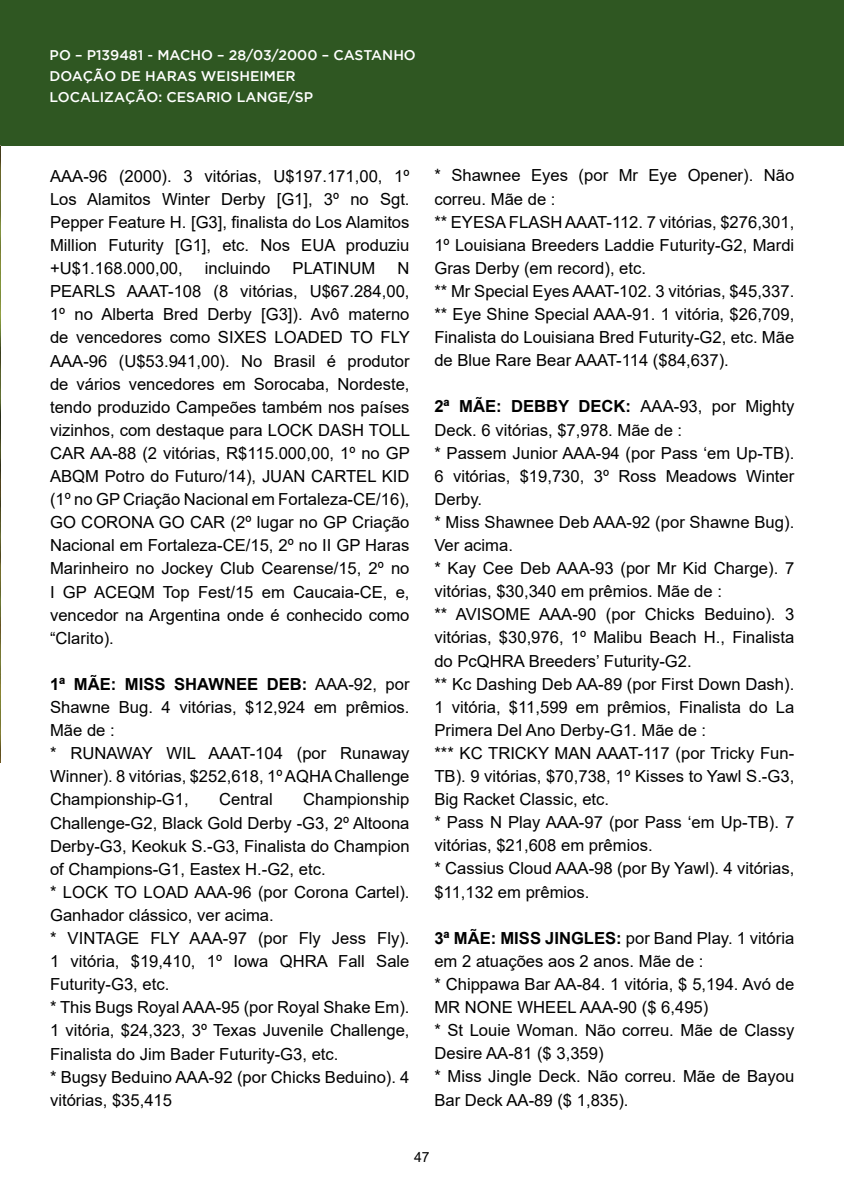
<style>
.page{position:relative;width:844px;height:1191px;background:#fff}
.page>*{position:absolute;margin:0;border:0;box-sizing:border-box;transform-origin:0 0}
.t1{font:16.62px/23.1px "Arial";color:#000}
.t2{font:500 14px/21px "Gotham";color:#fff}
.t3{font:14px "Arial";color:#000}
.s1{font-weight:700}
</style>
<div class="page">
<div style="left:0;top:0;width:843px;height:146px;background:#2f5722"></div>
<img style="left:0;top:146px;width:1px;height:616px">
<p class="t2" style="left:50px;top:44px;width:367px">PO – P139481 - MACHO – 28/03/2000 – CASTANHO<br>DOAÇÃO DE HARAS WEISHEIMER<br>LOCALIZAÇÃO: CESARIO LANGE/SP</p>
<p class="t1" style="left:50px;top:164px;width:361px;text-align:justify">AAA-96 (2000). 3 vitórias, U$197.171,00, 1º Los Alamitos Winter Derby [G1], 3º no Sgt.<br>Pepper Feature H. [G3], finalista do Los Alamitos Million Futurity [G1], etc. Nos EUA produziu +U$1.168.000,00,</p>
<p class="t1" style="left:50px;top:257px;width:361px;text-align:justify;text-indent:347px">N PEARLS AAAT-108 (8 vitórias, U$67.284,00, 1º no Alberta Bred Derby [G3]). Avô materno de vencedores como SIXES LOADED TO FLY AAA-96 (U$53.941,00). No Brasil é produtor de vários vencedores em Sorocaba, Nordeste, tendo produzido Campeões também nos países vizinhos, com destaque para LOCK DASH TOLL CAR AA-88 (2 vitórias, R$115.000,00, 1º no GP ABQM Potro do Futuro/14), JUAN CARTEL KID (1º no GP Criação Nacional em Fortaleza-CE/16), GO CORONA GO CAR (2º lugar no GP Criação Nacional em Fortaleza-CE/15, 2º no II GP Haras Marinheiro no Jockey Club Cearense/15, 2º no I GP ACEQM Top Fest/15 em Caucaia-CE, e, vencedor na Argentina onde é conhecido como “Clarito).</p>
<p class="t1" style="left:50px;top:672px;width:361px"><span class="s1">1ª MÃE: MISS SHAWNEE DEB:</span> AAA-92, por<br>Shawne Bug. 4 vitórias, $12,924 em prêmios.<br>Mãe de :<br>* RUNAWAY WIL AAAT-104 (por Runaway<br>Winner). 8 vitórias, $252,618, 1º AQHA Challenge<br>Championship-G1,</p>
<p class="t1" style="left:205px;top:257px;width:67px">incluindo</p>
<p class="t1" style="left:292px;top:257px;width:84px">PLATINUM</p>
<p class="t1" style="left:50px;top:788px;width:361px;text-indent:253px">Championship Challenge-G2, Black Gold Derby -G3, 2º Altoona Derby-G3, Keokuk S.-G3, Finalista do Champion of Champions-G1, Eastex H.-G2, etc.<br>* LOCK TO LOAD AAA-96 (por Corona Cartel).<br>Ganhador clássico, ver acima.<br>* VINTAGE FLY AAA-97 (por Fly Jess Fly).<br>1 vitória, $19,410, 1º Iowa QHRA Fall Sale Futurity-G3, etc.<br>* This Bugs Royal AAA-95 (por Royal Shake Em).<br>1 vitória, $24,323, 3º Texas Juvenile Challenge, Finalista do Jim Bader Futurity-G3, etc.<br>* Bugsy Beduino AAA-92 (por Chicks Beduino). 4 vitórias, $35,415</p>
<p class="t1" style="left:219px;top:788px;width:55px">Central</p>
<p class="t1" style="left:434px;top:164px;width:361px">* Shawnee Eyes (por Mr Eye Opener). Não correu. Mãe de :<br>** EYESA FLASH AAAT-112. 7 vitórias, $276,301, 1º Louisiana Breeders Laddie Futurity-G2, Mardi Gras Derby (em record), etc.<br>** Mr Special Eyes AAAT-102. 3 vitórias, $45,337. ** Eye Shine Special AAA-91. 1 vitória, $26,709, Finalista do Louisiana Bred Futurity-G2, etc. Mãe de Blue Rare Bear AAAT-114 ($84,637).</p>
<p class="t1" style="left:434px;top:395px;width:361px"><span class="s1">2ª MÃE: DEBBY DECK:</span> AAA-93, por Mighty Deck. 6 vitórias, $7,978. Mãe de :<br>* Passem Junior AAA-94 (por Pass ‘em Up-TB).<br>6 vitórias, $19,730, 3º Ross Meadows Winter Derby.<br>* Miss Shawnee Deb AAA-92 (por Shawne Bug).<br>Ver acima.<br>* Kay Cee Deb AAA-93 (por Mr Kid Charge). 7 vitórias, $30,340 em prêmios. Mãe de :<br>** AVISOME AAA-90 (por Chicks Beduino). 3 vitórias, $30,976, 1º Malibu Beach H., Finalista do PcQHRA Breeders’ Futurity-G2.<br>** Kc Dashing Deb AA-89 (por First Down Dash).<br>1 vitória, $11,599 em prêmios, Finalista do La Primera Del Ano Derby-G1. Mãe de :<br>*** KC TRICKY MAN AAAT-117 (por Tricky Fun-TB). 9 vitórias, $70,738, 1º Kisses to Yawl S.-G3, Big Racket Classic, etc.<br>* Pass N Play AAA-97 (por Pass ‘em Up-TB). 7 vitórias, $21,608 em prêmios.<br>* Cassius Cloud AAA-98 (por By Yawl). 4 vitórias, $11,132 em prêmios.</p>
<p class="t1" style="left:434px;top:926px;width:361px"><span class="s1">3ª MÃE: MISS JINGLES:</span> por Band Play. 1 vitória em 2 atuações aos 2 anos. Mãe de :<br>* Chippawa Bar AA-84. 1 vitória, $ 5,194. Avó de MR NONE WHEEL AAA-90 ($ 6,495)<br>* St Louie Woman. Não correu. Mãe de Classy Desire AA-81 ($ 3,359)<br>* Miss Jingle Deck. Não correu. Mãe de Bayou Bar Deck AA-89 ($ 1,835).</p>
<p class="t3" style="left:414px;top:1147px;width:17px">47</p>
</div>
